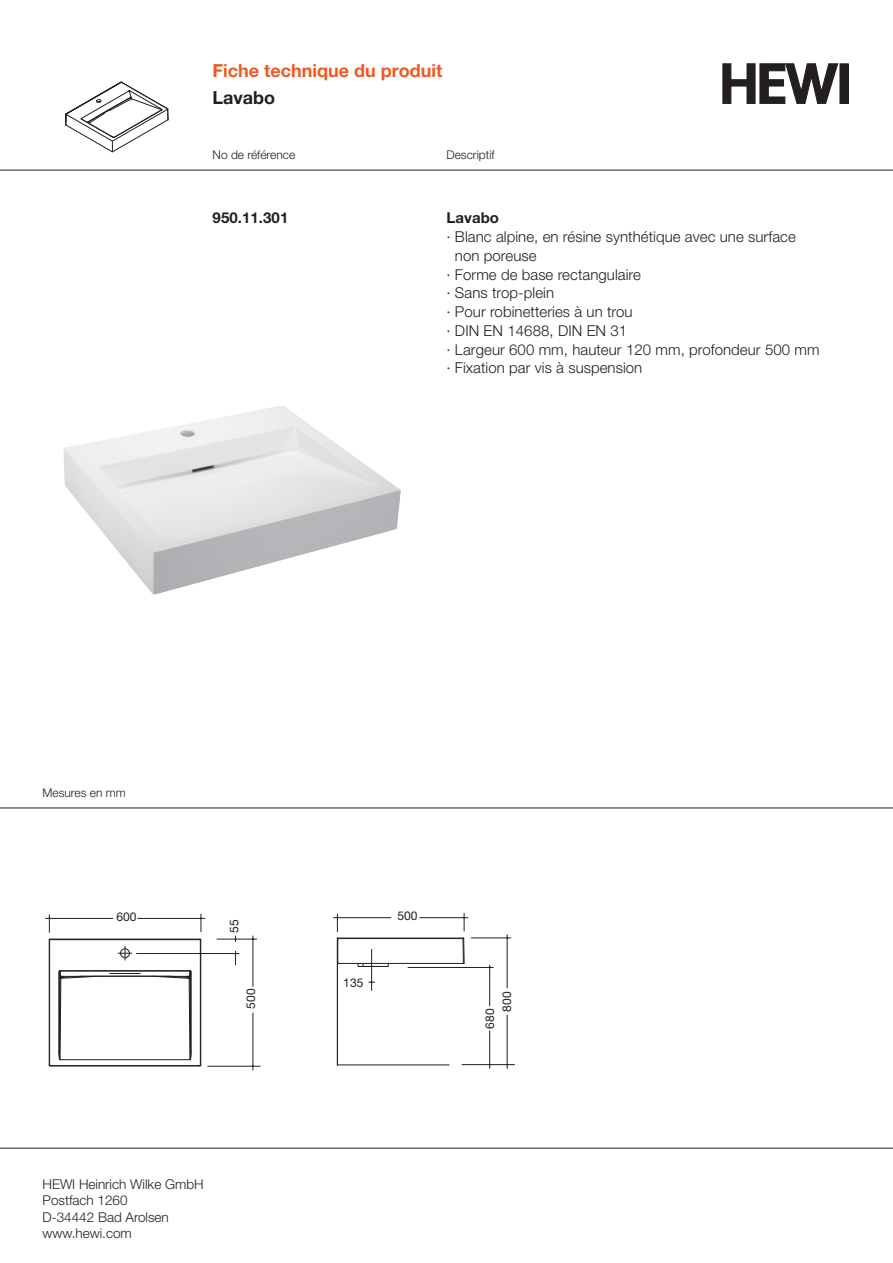
<style>
.page{position:relative;width:893px;height:1263px;background:#fff}
.page>*{position:absolute;margin:0;border:0;box-sizing:border-box;transform-origin:0 0}
.t1{font:700 18px/27px "Helvetica Neue LT Pro";color:#f15921}
.t2{font:300 15px "Helvetica Neue LT Pro";letter-spacing:.005em;color:#231f20}
.t3{font:700 15px "Helvetica Neue LT Pro";letter-spacing:.005em;color:#231f20}
.t4{font:300 13.5px/16.2px "Helvetica Neue LT Pro";color:#231f20}
.t5{font:12.15px "Helvetica Neue LT Pro";color:#231f20}
.t6{font:300 12px "Helvetica Neue LT Pro";color:#231f20}
.t7{font:12px "Helvetica Neue LT Pro";color:#231f20}
.s1{color:#231f20}
</style>
<div class="page">
<img style="left:63px;top:406px;width:338px;height:188px">
<hr style="left:50px;top:1065px;width:150px;height:1px;background:#231f20">
<hr style="left:49px;top:940px;width:1px;height:125px;background:#231f20">
<hr style="left:50px;top:939px;width:150px;height:1px;background:#231f20">
<hr style="left:200px;top:940px;width:1px;height:125px;background:#231f20">
<svg style="left:58px;top:970px;width:134px;height:90px"></svg>
<svg style="left:118px;top:946px;width:14px;height:14px"></svg>
<hr style="left:138px;top:918px;width:67px;height:1px;background:#231f20">
<hr style="left:45px;top:918px;width:68px;height:1px;background:#231f20">
<svg style="left:48px;top:915px;width:2px;height:17px"></svg>
<svg style="left:200px;top:914px;width:2px;height:18px"></svg>
<hr style="left:253px;top:1013px;width:1px;height:57px;background:#231f20">
<hr style="left:253px;top:936px;width:1px;height:50px;background:#231f20">
<hr style="left:217px;top:939px;width:40px;height:1px;background:#231f20">
<hr style="left:208px;top:1066px;width:52px;height:1px;background:#231f20">
<hr style="left:136px;top:953px;width:103px;height:1px;background:#231f20">
<svg style="left:235px;top:951px;width:2px;height:14px"></svg>
<hr style="left:337px;top:938px;width:1px;height:127px;background:#231f20">
<hr style="left:338px;top:963px;width:125px;height:1px;background:#231f20">
<hr style="left:463px;top:938px;width:2px;height:25px;background:#231f20">
<hr style="left:462px;top:938px;width:2px;height:25px;background:#231f20">
<hr style="left:338px;top:938px;width:125px;height:1px;background:#231f20">
<hr style="left:337px;top:1064px;width:112px;height:1px;background:#231f20">
<hr style="left:420px;top:917px;width:48px;height:1px;background:#231f20">
<hr style="left:333px;top:917px;width:58px;height:1px;background:#231f20">
<svg style="left:336px;top:914px;width:3px;height:50px"></svg>
<svg style="left:463px;top:913px;width:2px;height:18px"></svg>
<svg style="left:357px;top:949px;width:32px;height:41px"></svg>
<hr style="left:507px;top:1015px;width:1px;height:53px;background:#231f20">
<hr style="left:507px;top:935px;width:1px;height:53px;background:#231f20">
<hr style="left:471px;top:937px;width:40px;height:1px;background:#231f20">
<hr style="left:462px;top:1064px;width:52px;height:1px;background:#231f20">
<hr style="left:489px;top:1031px;width:1px;height:37px;background:#231f20">
<hr style="left:489px;top:965px;width:1px;height:41px;background:#231f20">
<hr style="left:408px;top:967px;width:85px;height:1px;background:#231f20">
<hr style="left:0;top:807px;width:893px;height:1px;background:#231f20">
<hr style="left:0;top:1148px;width:893px;height:1px;background:#231f20">
<div style="left:840px;top:64px;width:8px;height:40px;background:#231f20"></div>
<svg style="left:723px;top:64px;width:115px;height:40px"></svg>
<svg style="left:65px;top:82px;width:103px;height:70px"></svg>
<hr style="left:0;top:170px;width:893px;height:1px;background:#231f20">
<p class="t1" style="left:213px;top:58px;width:231px">Fiche technique du produit<br><span class="s1">Lavabo</span></p>
<p class="t6" style="left:213px;top:151px;width:84px">No de référence</p>
<p class="t6" style="left:446px;top:151px;width:50px">Descriptif</p>
<p class="t3" style="left:213px;top:213px;width:77px">950.11.301</p>
<p class="t3" style="left:446px;top:213px;width:54px">Lavabo</p>
<p class="t2" style="left:446px;top:231px;width:351px">· Blanc alpine, en résine synthétique avec une surface</p>
<p class="t2" style="left:455px;top:250px;width:83px">non poreuse</p>
<p class="t2" style="left:446px;top:269px;width:196px">· Forme de base rectangulaire</p>
<p class="t2" style="left:446px;top:288px;width:109px">· Sans trop-plein</p>
<p class="t2" style="left:446px;top:306px;width:188px">· Pour robinetteries à un trou</p>
<p class="t2" style="left:446px;top:325px;width:182px">· DIN EN 14688, DIN EN 31</p>
<p class="t2" style="left:446px;top:344px;width:375px">· Largeur 600 mm, hauteur 120 mm, profondeur 500 mm</p>
<p class="t2" style="left:446px;top:363px;width:197px">· Fixation par vis à suspension</p>
<p class="t6" style="left:43px;top:788px;width:85px">Mesures en mm</p>
<p class="t7" style="left:116px;top:912px;width:22px">600</p>
<p class="t5" style="left:230px;top:933px;width:15px;rotate:-90deg">55</p>
<p class="t5" style="left:247px;top:1008px;width:22px;rotate:-90deg">500</p>
<p class="t4" style="left:43px;top:1177px;width:163px">HEWI Heinrich Wilke GmbH<br>Postfach 1260<br>D-34442 Bad Arolsen www.hewi.com</p>
<p class="t7" style="left:343px;top:979px;width:22px">135</p>
<p class="t7" style="left:397px;top:912px;width:22px">500</p>
<p class="t5" style="left:485px;top:1028px;width:22px;rotate:-90deg">680</p>
<p class="t5" style="left:503px;top:1012px;width:22px;rotate:-90deg">800</p>
</div>
